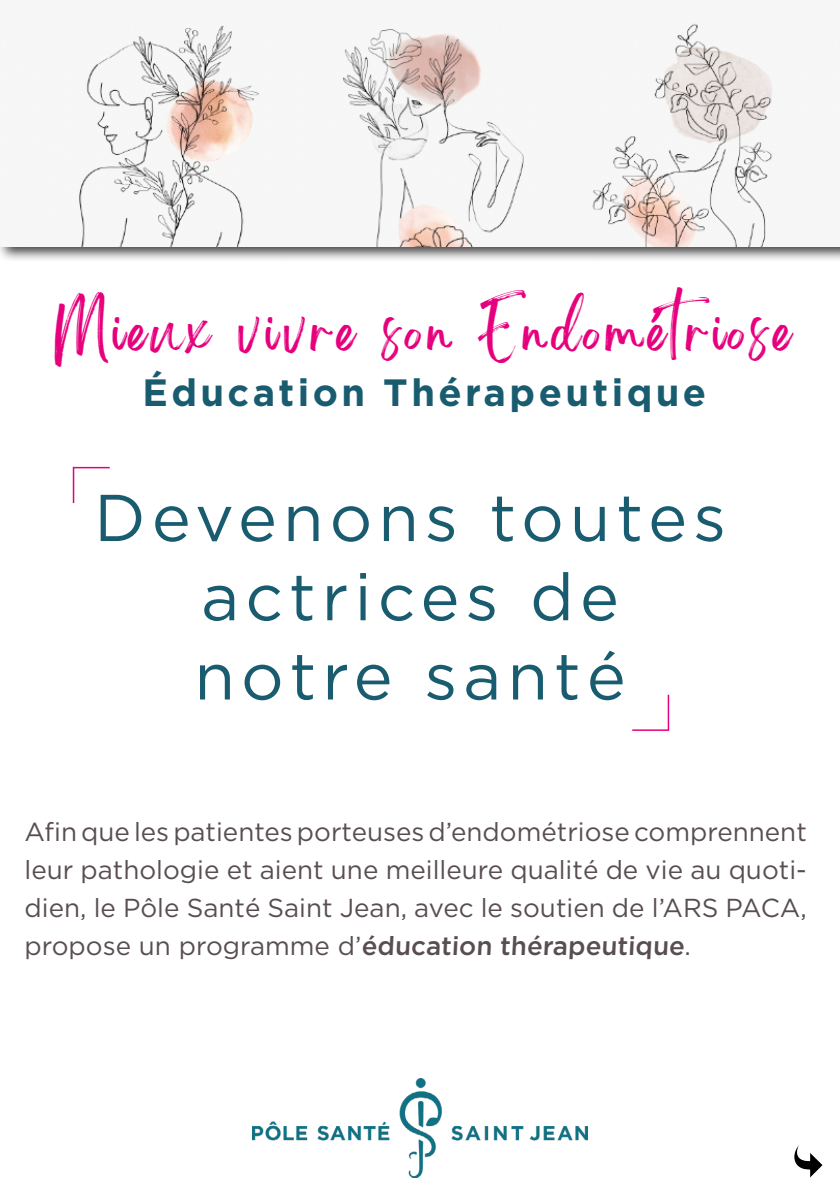
<style>
.page{position:relative;width:840px;height:1191px;background:#fff}
.page>*{position:absolute;margin:0;border:0;box-sizing:border-box;transform-origin:0 0}
.t1{font:66px/79.2px "Gotham";letter-spacing:.09em;color:#1a5c6f;text-align:center}
.t2{font:48px "Brightwall Personal Use";letter-spacing:.09em;color:#e6007d}
.t3{font:700 38px "Gotham";letter-spacing:.09em;color:#1a5c6f}
.t4{font:26px/38px "Gotham";color:#584e52;text-align:justify}
.s1{font-weight:500}
</style>
<div class="page">
<div style="left:0;top:0;width:839px;height:262px;background:#000;opacity:.75"></div>
<img style="left:0;top:0;width:839px;height:247px">
<img style="left:253px;top:1078px;width:333px;height:99px">
<img style="left:794px;top:1145px;width:28px;height:32px">
<hr style="left:73px;top:467px;width:37px;height:1px;background:#e6007d">
<hr style="left:73px;top:467px;width:1px;height:36px;background:#e6007d">
<hr style="left:632px;top:729px;width:36px;height:2px;background:#e6007d">
<hr style="left:667px;top:694px;width:1px;height:37px;background:#e6007d">
<h2 class="t2" style="left:55px;top:314px;width:736px">Mieux vivre son Endométriose</h2>
<h3 class="t3" style="left:142px;top:371px;width:565px">Éducation Thérapeutique</h3>
<h1 class="t1" style="left:94px;top:477px;width:633px">Devenons toutes actrices de notre santé</h1>
<p class="t4" style="left:25px;top:812px;width:783px">Afin que les patientes porteuses d’endométriose comprennent leur pathologie et aient une meilleure qualité de vie au quoti&shy;dien, le Pôle Santé Saint Jean, avec le soutien de l’ARS PACA, propose un programme d’<span class="s1">éducation thérapeutique</span>.</p>
</div>
